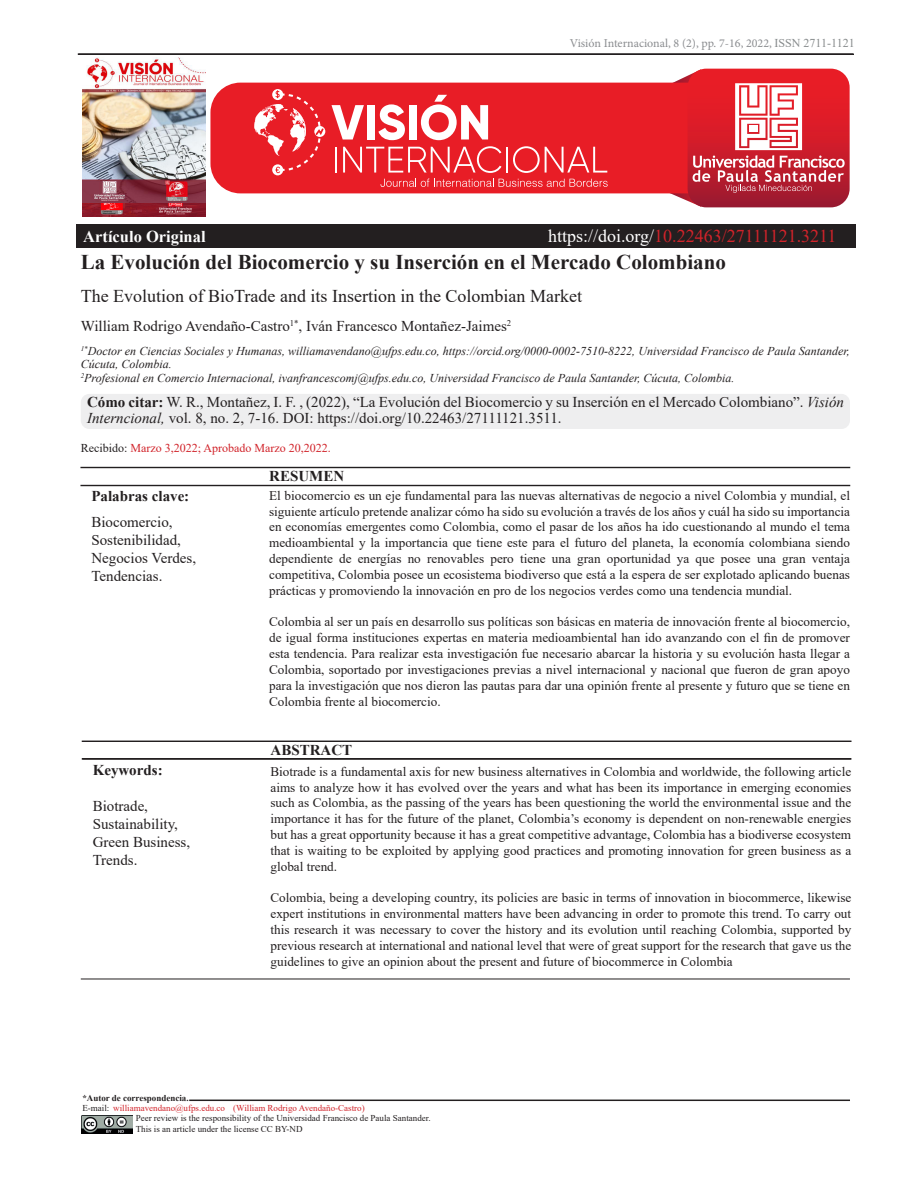
<style>
.page{position:relative;width:918px;height:1188px;background:#fff}
.page>*{position:absolute;margin:0;border:0;box-sizing:border-box;transform-origin:0 0}
.Título_1{font:700 21px "Times New Roman";color:#231f20}
.Título_1-2{font:18px "Times New Roman";color:#231f20}
.Título_1-3{font:18px "Times New Roman";color:#d1232a}
.t1{font:700 16.5px "Times New Roman";color:#fff}
.Título_1-4{font:15px/18px "Times New Roman";color:#231f20}
.Título_1-5{font:700 15px "Times New Roman";color:#231f20}
.Resumen{font:13.2px/15.9px "Times New Roman";color:#231f20;text-align:justify}
.Título_1-6{font:italic 12px/13.5px "Times New Roman";color:#231f20}
.t2{font:12px "Minion Pro";color:#8a8c8f}
.t3{font:12px "Times New Roman";color:#d1232a}
.t4{font:9px/10.5px "Times New Roman";color:#231f20}
.t5{font:9px "Times New Roman";color:#d1232a}
.t6{font:700 9px "Times New Roman";color:#231f20}
.s1{font-family:"Times New Roman";color:#868a8b}
.s2{color:#fff}
.s3{font-weight:700}
.s4{font-style:italic}
.s5{color:#231f20}
.s6{color:#d1232a}
</style>
<div class="page">
<div style="left:78px;top:54px;width:776px;height:1px;border:1px solid #231f20"></div>
<div style="left:76px;top:225px;width:780px;height:23px;background:#231f20"></div>
<div style="left:210px;top:83px;width:516px;height:110px;background:#e81d26;border-radius:30px"></div>
<svg style="left:272px;top:164px;width:11px;height:11px"></svg>
<svg style="left:254px;top:90px;width:71px;height:83px"></svg>
<svg style="left:332px;top:105px;width:32px;height:35px"></svg>
<div style="left:367px;top:105px;width:8px;height:35px;background:#fff"></div>
<svg style="left:378px;top:104px;width:27px;height:36px"></svg>
<div style="left:409px;top:105px;width:7px;height:35px;background:#fff"></div>
<svg style="left:421px;top:95px;width:67px;height:45px"></svg>
<hr style="left:335px;top:147px;width:2px;height:26px;background:#fff">
<svg style="left:343px;top:146px;width:158px;height:27px"></svg>
<hr style="left:506px;top:147px;width:2px;height:26px;background:#fff">
<svg style="left:513px;top:146px;width:94px;height:27px"></svg>
<svg style="left:380px;top:179px;width:228px;height:8px"></svg>
<svg style="left:669px;top:69px;width:181px;height:138px"></svg>
<img style="left:83px;top:202px;width:122px;height:14px">
<img style="left:81px;top:1115px;width:52px;height:18px">
<hr style="left:189px;top:1100px;width:661px;height:1px;background:#231f20">
<img style="left:83px;top:58px;width:122px;height:144px">
<div style="left:81px;top:394px;width:769px;height:35px;background:#eeeeef;border-radius:9px"></div>
<div style="left:81px;top:467px;width:769px;height:1px;border:1px solid #231f20"></div>
<div style="left:81px;top:485px;width:769px;height:1px;border:1px solid #231f20"></div>
<div style="left:82px;top:741px;width:769px;height:1px;border:1px solid #231f20"></div>
<div style="left:82px;top:759px;width:769px;height:1px;border:1px solid #231f20"></div>
<hr style="left:81px;top:979px;width:769px;height:1px;background:#231f20">
<p class="t1" style="left:83px;top:225px;width:124px">Artículo Original</p>
<p class="t2" style="left:570px;top:35px;width:286px">Visión Internacional, 8 (2), pp. 7-16, 2022, <span class="s1">ISSN 2711-1121</span></p>
<p class="Título_1-3" style="left:548px;top:224px;width:290px"><span class="s2">https://doi.org/</span>10.22463/27111121.3211</p>
<p class="Título_1" style="left:81px;top:247px;width:647px">La Evolución del Biocomercio y su Inserción en el Mercado Colombiano</p>
<p class="Título_1-2" style="left:81px;top:283px;width:503px">The Evolution of BioTrade and its Insertion in the Colombian Market</p>
<p class="Título_1-4" style="left:81px;top:317px;width:432px">William Rodrigo Avendaño-Castro<sup>1*</sup>, Iván Francesco Montañez-Jaimes<sup>2</sup></p>
<p class="Título_1-6" style="left:81px;top:344px;width:771px"><sup>1*</sup>Doctor en Ciencias Sociales y Humanas, williamavendano@ufps.edu.co, https://orcid.org/0000-0002-7510-8222, Universidad Francisco de Paula Santander,<br>Cúcuta, Colombia.</p>
<p class="Título_1-6" style="left:81px;top:371px;width:655px"><sup>2</sup>Profesional en Comercio Internacional, ivanfrancescomj@ufps.edu.co, Universidad Francisco de Paula Santander, Cúcuta, Colombia.</p>
<p class="Título_1-4" style="left:87px;top:393px;width:758px;line-height:16.5px"><span class="s3">Cómo citar:</span> W. R., Montañez, I. F. , (2022), “La Evolución del Biocomercio y su Inserción en el Mercado Colombiano”. <span class="s4">Visión<br>Interncional,</span> vol. 8, no. 2, 7-16. DOI: https://doi.org/10.22463/27111121.3511.</p>
<p class="t3" style="left:81px;top:439px;width:251px"><span class="s5">Recibido:</span> Marzo 3,2022; Aprobado Marzo 20,2022.</p>
<p class="Título_1-5" style="left:91px;top:485px;width:99px">Palabras clave:</p>
<p class="Título_1-4" style="left:91px;top:513px;width:91px">Biocomercio,<br>Sostenibilidad,</p>
<p class="Título_1-4" style="left:91px;top:549px;width:106px">Negocios Verdes,<br>Tendencias.</p>
<p class="Título_1-5" style="left:93px;top:759px;width:71px">Keywords:</p>
<p class="Título_1-4" style="left:93px;top:797px;width:57px">Biotrade,</p>
<p class="Título_1-4" style="left:93px;top:815px;width:87px">Sustainability,</p>
<p class="Título_1-4" style="left:93px;top:833px;width:99px">Green Business,</p>
<p class="Título_1-4" style="left:93px;top:851px;width:46px">Trends.</p>
<p class="t6" style="left:82px;top:1091px;width:108px">*Autor de correspondencia.</p>
<p class="Título_1-5" style="left:269px;top:465px;width:76px">RESUMEN</p>
<p class="Resumen" style="left:269px;top:487px;width:582px">El biocomercio es un eje fundamental para las nuevas alternativas de negocio a nivel Colombia y mundial, el siguiente artículo pretende analizar cómo ha sido su evolución a través de los años y cuál ha sido su importancia en economías emergentes como Colombia, como el pasar de los años ha ido cuestionando al mundo el tema medioambiental y la importancia que tiene este para el futuro del planeta, la economía colombiana siendo dependiente de energías no renovables pero tiene una gran oportunidad ya que posee una gran ventaja competitiva, Colombia posee un ecosistema biodiverso que está a la espera de ser explotado aplicando buenas prácticas y promoviendo la innovación en pro de los negocios verdes como una tendencia mundial.</p>
<p class="Resumen" style="left:269px;top:614px;width:582px">Colombia al ser un país en desarrollo sus políticas son básicas en materia de innovación frente al biocomercio, de igual forma instituciones expertas en materia medioambiental han ido avanzando con el fin de promover esta tendencia. Para realizar esta investigación fue necesario abarcar la historia y su evolución hasta llegar a Colombia, soportado por investigaciones previas a nivel internacional y nacional que fueron de gran apoyo para la investigación que nos dieron las pautas para dar una opinión frente al presente y futuro que se tiene en Colombia frente al biocomercio.</p>
<p class="Título_1-5" style="left:271px;top:739px;width:83px">ABSTRACT</p>
<p class="Resumen" style="left:271px;top:763px;width:582px">Biotrade is a fundamental axis for new business alternatives in Colombia and worldwide, the following article aims to analyze how it has evolved over the years and what has been its importance in emerging economies such as Colombia, as the passing of the years has been questioning the world the environmental issue and the importance it has for the future of the planet, Colombia’s economy is dependent on non-renewable energies but has a great opportunity because it has a great competitive advantage, Colombia has a biodiverse ecosystem that is waiting to be exploited by applying good practices and promoting innovation for green business as a global trend.</p>
<p class="Resumen" style="left:271px;top:890px;width:582px">Colombia, being a developing country, its policies are basic in terms of innovation in biocommerce, likewise expert institutions in environmental matters have been advancing in order to promote this trend. To carry out this research it was necessary to cover the history and its evolution until reaching Colombia, supported by previous research at international and national level that were of great support for the research that gave us the guidelines to give an opinion about the present and future of biocommerce in Colombia</p>
<p class="t4" style="left:136px;top:1103px;width:296px;text-indent:-53px">E-mail: <span class="s6">williamavendano@ufps.edu.co<br></span>Peer review is the responsibility of the Universidad Francisco de Paula Santander.<br>This is an article under the license CC BY-ND</p>
<p class="t5" style="left:233px;top:1102px;width:133px">(William Rodrigo Avendaño-Castro)</p>
</div>
